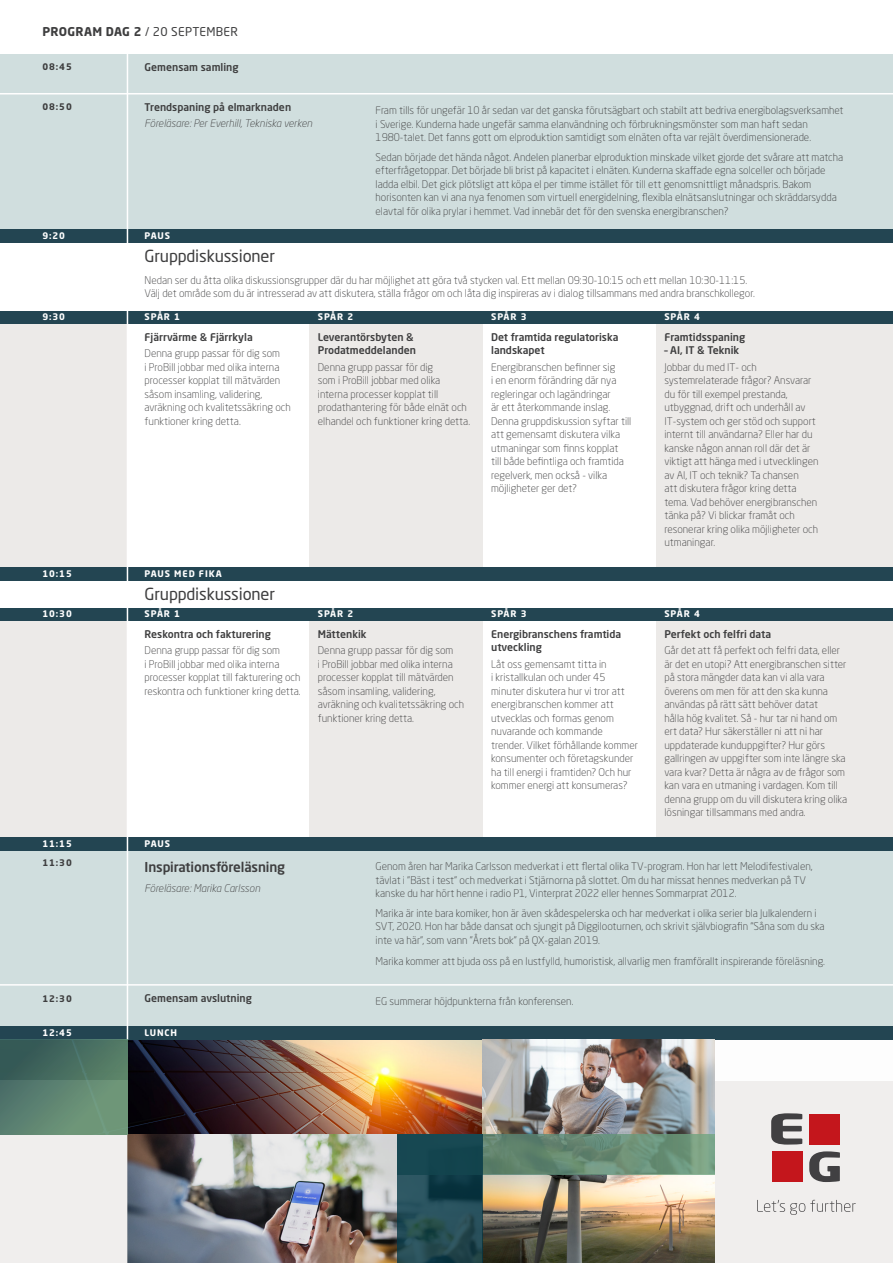
<style>
.page{position:relative;width:893px;height:1263px;background:#fff}
.page>*{position:absolute;margin:0;border:0;box-sizing:border-box;transform-origin:0 0}
.Titel___Skema_-_STOR{font:16.5px "Neo Sans Std";letter-spacing:-.01em;color:#3e3e3f}
.Titel___Skema_-_STOR-2{font:500 13.5px "Neo Sans Std";letter-spacing:-.01em;color:#3e3e3f}
.Manchet{font:12px "Neo Sans Std";letter-spacing:.025em;color:#3e3e3f}
.Copy___Skema{font:300 10.5px/13.5px "Neo Sans Std";color:#3e3e3f}
.Titel___Skema{font:500 10.5px/13.5px "Neo Sans Std";color:#3e3e3f}
.Copy___Skema___Navn___titel___1{font:italic 300 10.5px "Neo Sans Std";color:#3e3e3f}
.Copy___Skema___Navn___titel{font:italic 300 10.5px "Neo Sans Std";color:#3e3e3f}
.PAUSE___Skema{font:700 9px "Neo Sans Std";letter-spacing:.1em;color:#fff}
.Klokken___Skema_1{font:700 9px "Neo Sans Std";letter-spacing:.1em;color:#fff}
.Klokken___Skema_2{font:700 9px "Neo Sans Std";letter-spacing:.1em;color:#3e3e3f}
.s1{font-weight:700}
</style>
<div class="page">
<img style="left:128px;top:1040px;width:355px;height:94px">
<img style="left:128px;top:1134px;width:270px;height:129px">
<div style="left:0;top:54px;width:128px;height:783px;background:#eceae8"></div>
<div style="left:309px;top:324px;width:174px;height:513px;background:#eceae8"></div>
<div style="left:656px;top:324px;width:237px;height:513px;background:#eceae8"></div>
<div style="left:714px;top:1040px;width:179px;height:223px;background:#f0eeed"></div>
<div style="left:0;top:1080px;width:128px;height:183px;background:#f0eeed"></div>
<div style="left:0;top:54px;width:893px;height:176px;background:#d0dede"></div>
<div style="left:0;top:850px;width:893px;height:176px;background:#d0dede"></div>
<div style="left:0;top:310px;width:893px;height:14px;background:#234552"></div>
<div style="left:0;top:608px;width:893px;height:13px;background:#234552"></div>
<div style="left:0;top:243px;width:893px;height:67px;background:#fff"></div>
<div style="left:0;top:581px;width:893px;height:27px;background:#fff"></div>
<div style="left:0;top:1026px;width:893px;height:14px;background:#234552"></div>
<div style="left:0;top:230px;width:893px;height:13px;background:#234552"></div>
<div style="left:0;top:837px;width:893px;height:13px;background:#234552"></div>
<div style="left:0;top:567px;width:893px;height:13px;background:#234552"></div>
<div style="left:714px;top:1040px;width:179px;height:41px;background:#fff"></div>
<hr style="left:127px;top:54px;width:1px;height:986px;background:#fff">
<hr style="left:0;top:93px;width:893px;height:2px;background:#fff">
<hr style="left:0;top:984px;width:893px;height:2px;background:#fff">
<img style="left:483px;top:1040px;width:231px;height:94px">
<img style="left:483px;top:1175px;width:231px;height:88px">
<svg style="left:483px;top:1134px;width:231px;height:41px"></svg>
<svg style="left:0;top:1040px;width:128px;height:94px"></svg>
<svg style="left:398px;top:1134px;width:85px;height:129px"></svg>
<div style="left:772px;top:1151px;width:31px;height:31px;background:#c4161c"></div>
<div style="left:809px;top:1114px;width:31px;height:30px;background:#c4161c"></div>
<svg style="left:771px;top:1113px;width:31px;height:31px"></svg>
<svg style="left:757px;top:1200px;width:99px;height:15px"></svg>
<svg style="left:809px;top:1151px;width:31px;height:31px"></svg>
<p class="Manchet" style="left:43px;top:24px;width:197px"><span class="s1">PROGRAM DAG 2</span> / 20 SEPTEMBER</p>
<p class="Klokken___Skema_2" style="left:43px;top:61px;width:31px">08:45</p>
<p class="Titel___Skema" style="left:145px;top:60px;width:96px">Gemensam samling</p>
<p class="Klokken___Skema_2" style="left:43px;top:101px;width:31px">08:50</p>
<p class="Titel___Skema" style="left:145px;top:100px;width:148px">Trendspaning på elmarknaden</p>
<p class="Copy___Skema___Navn___titel___1" style="left:145px;top:117px;width:169px">Föreläsare: Per Everhill, Tekniska verken</p>
<p class="Klokken___Skema_1" style="left:43px;top:230px;width:24px">9:20</p>
<p class="PAUSE___Skema" style="left:145px;top:230px;width:27px">PAUS</p>
<p class="Titel___Skema_-_STOR" style="left:145px;top:246px;width:132px">Gruppdiskussioner</p>
<p class="Copy___Skema" style="left:376px;top:103px;width:469px">Fram tills för ungefär 10 år sedan var det ganska förutsägbart och stabilt att bedriva energibolagsverksamhet i Sverige. Kunderna hade ungefär samma elanvändning och förbrukningsmönster som man haft sedan<br>1980-talet. Det fanns gott om elproduktion samtidigt som elnäten ofta var rejält överdimensionerade.</p>
<p class="Copy___Skema" style="left:376px;top:150px;width:469px">Sedan började det hända något. Andelen planerbar elproduktion minskade vilket gjorde det svårare att matcha efterfrågetoppar. Det började bli brist på kapacitet i elnäten. Kunderna skaffade egna solceller och började ladda elbil. Det gick plötsligt att köpa el per timme istället för till ett genomsnittligt månadspris. Bakom horisonten kan vi ana nya fenomen som virtuell energidelning, flexibla elnätsanslutningar och skräddarsydda elavtal för olika prylar i hemmet. Vad innebär det för den svenska energibranschen?</p>
<p class="Copy___Skema" style="left:145px;top:273px;width:612px">Nedan ser du åtta olika diskussionsgrupper där du har möjlighet att göra två stycken val. Ett mellan 09:30-10:15 och ett mellan 10:30-11:15.<br>Välj det område som du är intresserad av att diskutera, ställa frågor om och låta dig inspireras av i dialog tillsammans med andra branschkollegor.</p>
<p class="Klokken___Skema_1" style="left:43px;top:311px;width:24px">9:30</p>
<p class="PAUSE___Skema" style="left:145px;top:311px;width:37px">SPÅR 1</p>
<p class="PAUSE___Skema" style="left:318px;top:311px;width:37px">SPÅR 2</p>
<p class="PAUSE___Skema" style="left:491px;top:311px;width:37px">SPÅR 3</p>
<p class="PAUSE___Skema" style="left:664px;top:311px;width:37px">SPÅR 4</p>
<p class="Titel___Skema" style="left:145px;top:330px;width:110px">Fjärrvärme &amp; Fjärrkyla</p>
<p class="Copy___Skema" style="left:145px;top:346px;width:148px">Denna grupp passar för dig som<br>i ProBill jobbar med olika interna processer kopplat till mätvärden såsom insamling, validering, avräkning och kvalitetssäkring och funktioner kring detta.</p>
<p class="Titel___Skema" style="left:318px;top:330px;width:100px">Leverantörsbyten &amp;<br>Prodatmeddelanden</p>
<p class="Copy___Skema" style="left:318px;top:360px;width:154px">Denna grupp passar för dig<br>som i ProBill jobbar med olika interna processer kopplat till prodathantering för både elnät och elhandel och funktioner kring detta.</p>
<p class="Titel___Skema" style="left:491px;top:330px;width:129px">Det framtida regulatoriska landskapet</p>
<p class="Copy___Skema" style="left:491px;top:360px;width:142px">Energibranschen befinner sig<br>i en enorm förändring där nya regleringar och lagändringar<br>är ett återkommande inslag.<br>Denna gruppdiskussion syftar till att gemensamt diskutera vilka utmaningar som finns kopplat<br>till både befintliga och framtida regelverk, men också - vilka möjligheter ger det?</p>
<p class="Titel___Skema" style="left:664px;top:330px;width:82px">Framtidsspaning</p>
<p class="Titel___Skema" style="left:664px;top:343px;width:76px">– AI, IT &amp; Teknik</p>
<p class="Copy___Skema" style="left:664px;top:360px;width:156px">Jobbar du med IT- och systemrelaterade frågor? Ansvarar du för till exempel prestanda, utbyggnad, drift och underhåll av<br>IT-system och ger stöd och support internt till användarna? Eller har du kanske någon annan roll där det är viktigt att hänga med i utvecklingen av AI, IT och teknik? Ta chansen<br>att diskutera frågor kring detta tema. Vad behöver energibranschen tänka på? Vi blickar framåt och resonerar kring olika möjligheter och utmaningar.</p>
<p class="Klokken___Skema_1" style="left:43px;top:568px;width:31px">10:15</p>
<p class="PAUSE___Skema" style="left:145px;top:568px;width:79px">PAUS MED FIKA</p>
<p class="Titel___Skema_-_STOR" style="left:145px;top:584px;width:132px">Gruppdiskussioner</p>
<p class="Klokken___Skema_1" style="left:43px;top:608px;width:31px">10:30</p>
<p class="PAUSE___Skema" style="left:145px;top:608px;width:37px">SPÅR 1</p>
<p class="PAUSE___Skema" style="left:318px;top:608px;width:37px">SPÅR 2</p>
<p class="PAUSE___Skema" style="left:491px;top:608px;width:37px">SPÅR 3</p>
<p class="PAUSE___Skema" style="left:664px;top:608px;width:37px">SPÅR 4</p>
<p class="Titel___Skema" style="left:145px;top:627px;width:128px">Reskontra och fakturering</p>
<p class="Copy___Skema" style="left:145px;top:643px;width:158px">Denna grupp passar för dig som<br>i ProBill jobbar med olika interna processer kopplat till fakturering och reskontra och funktioner kring detta.</p>
<p class="Titel___Skema" style="left:318px;top:627px;width:50px">Mättenkik</p>
<p class="Copy___Skema" style="left:318px;top:643px;width:148px">Denna grupp passar för dig som<br>i ProBill jobbar med olika interna processer kopplat till mätvärden såsom insamling, validering, avräkning och kvalitetssäkring och funktioner kring detta.</p>
<p class="Titel___Skema" style="left:491px;top:627px;width:132px">Energibranschens framtida utveckling</p>
<p class="Copy___Skema" style="left:491px;top:657px;width:148px">Låt oss gemensamt titta in<br>i kristallkulan och under 45 minuter diskutera hur vi tror att energibranschen kommer att utvecklas och formas genom nuvarande och kommande trender. Vilket förhållande kommer konsumenter och företagskunder ha till energi i framtiden? Och hur kommer energi att konsumeras?</p>
<p class="Titel___Skema" style="left:664px;top:627px;width:108px">Perfekt och felfri data</p>
<p class="Copy___Skema" style="left:664px;top:643px;width:184px">Går det att få perfekt och felfri data, eller är det en utopi? Att energibranschen sitter på stora mängder data kan vi alla vara överens om men för att den ska kunna användas på rätt sätt behöver datat<br>hålla hög kvalitet. Så - hur tar ni hand om ert data? Hur säkerställer ni att ni har uppdaterade kunduppgifter? Hur görs gallringen av uppgifter som inte längre ska vara kvar? Detta är några av de frågor som kan vara en utmaning i vardagen. Kom till denna grupp om du vill diskutera kring olika lösningar tillsammans med andra.</p>
<p class="Klokken___Skema_1" style="left:43px;top:838px;width:31px">11:15</p>
<p class="PAUSE___Skema" style="left:145px;top:838px;width:27px">PAUS</p>
<p class="Klokken___Skema_2" style="left:43px;top:857px;width:31px">11:30</p>
<p class="Titel___Skema_-_STOR-2" style="left:145px;top:858px;width:142px">Inspirationsföreläsning</p>
<p class="Copy___Skema___Navn___titel" style="left:145px;top:882px;width:117px">Föreläsare: Marika Carlsson</p>
<p class="Copy___Skema" style="left:376px;top:859px;width:438px">Genom åren har Marika Carlsson medverkat i ett flertal olika TV-program. Hon har lett Melodifestivalen, tävlat i ”Bäst i test” och medverkat i Stjärnorna på slottet. Om du har missat hennes medverkan på TV kanske du har hört henne i radio P1, Vinterprat 2022 eller hennes Sommarprat 2012.</p>
<p class="Copy___Skema" style="left:376px;top:906px;width:451px">Marika är inte bara komiker, hon är även skådespelerska och har medverkat i olika serier bla Julkalendern i<br>SVT, 2020. Hon har både dansat och sjungit på Diggilooturnen, och skrivit självbiografin ”Såna som du ska inte va här”, som vann ”Årets bok” på QX-galan 2019.</p>
<p class="Copy___Skema" style="left:376px;top:954px;width:451px">Marika kommer att bjuda oss på en lustfylld, humoristisk, allvarlig men framförallt inspirerande föreläsning.</p>
<p class="Klokken___Skema_2" style="left:43px;top:992px;width:31px">12:30</p>
<p class="Titel___Skema" style="left:145px;top:991px;width:109px">Gemensam avslutning</p>
<p class="Copy___Skema" style="left:376px;top:994px;width:199px">EG summerar höjdpunkterna från konferensen.</p>
<p class="Klokken___Skema_1" style="left:43px;top:1027px;width:31px">12:45</p>
<p class="PAUSE___Skema" style="left:145px;top:1027px;width:34px">LUNCH</p>
</div>
